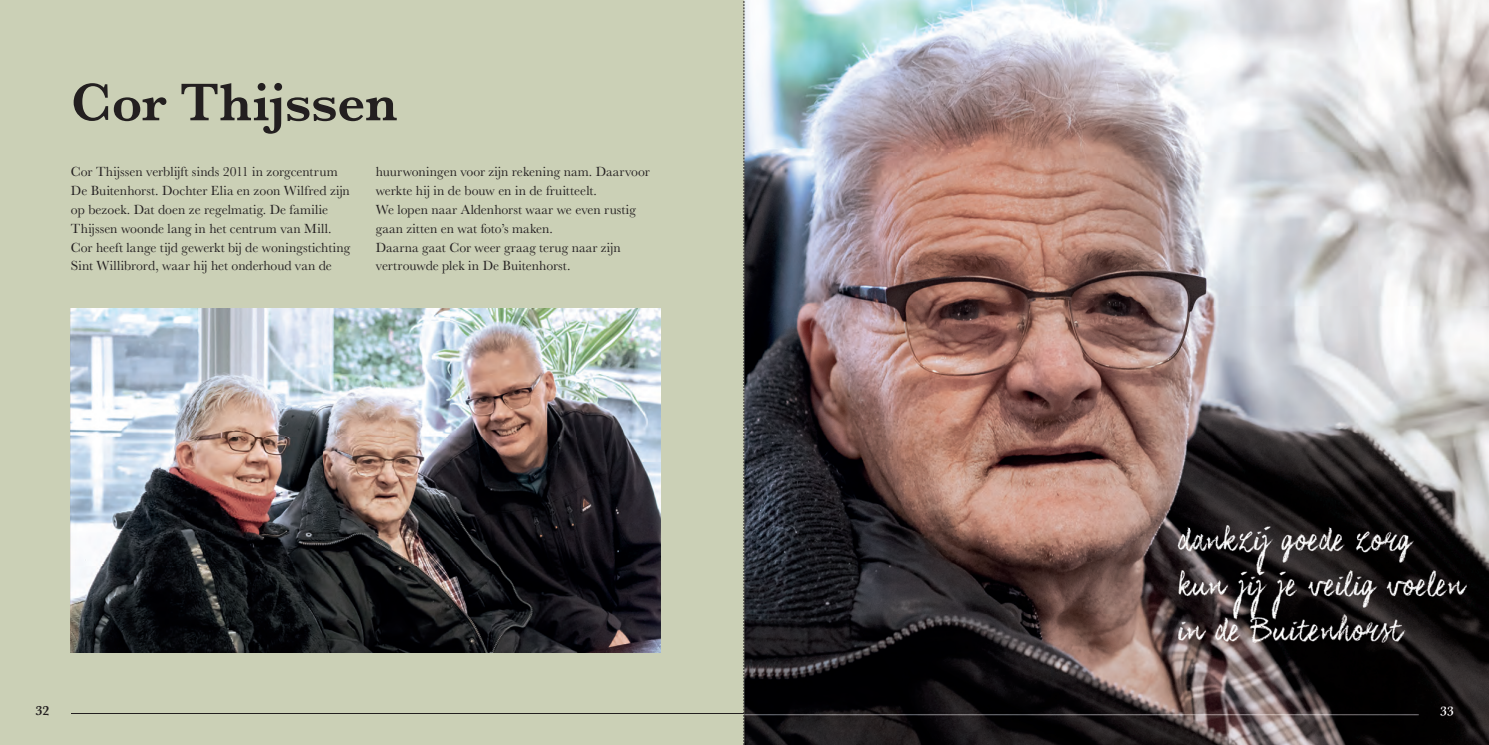
<style>
.page{position:relative;width:1489px;height:745px;background:#fff}
.page>*{position:absolute;margin:0;border:0;box-sizing:border-box;transform-origin:0 0}
.t1{font:600 55px "Baskerville";letter-spacing:-.005em;color:#231f20}
.t2{font:13.75px/18.8px "Baskerville";color:#231f20}
.t3{font:600 13.75px "Baskerville";color:#231f20}
</style>
<div class="page">
<div style="left:0;top:0;width:744px;height:744px;background:#cbd0b6"></div>
<hr style="left:71px;top:713px;width:673px;height:1px;background:#231f20">
<img style="left:71px;top:308px;width:589px;height:344px">
<img style="left:745px;top:0;width:743px;height:744px">
<svg style="left:743px;top:0;width:2px;height:744px"></svg>
<h1 class="t1" style="left:71px;top:64px;width:328px">Cor Thijssen</h1>
<p class="t2" style="left:71px;top:163px;width:281px">Cor Thijssen verblijft sinds 2011 in zorgcentrum De Buitenhorst. Dochter Elia en zoon Wilfred zijn op bezoek. Dat doen ze regelmatig. De familie Thijssen woonde lang in het centrum van Mill.<br>Cor heeft lange tijd gewerkt bij de woningstichting Sint Willibrord, waar hij het onderhoud van de</p>
<p class="t2" style="left:376px;top:163px;width:275px">huurwoningen voor zijn rekening nam. Daarvoor werkte hij in de bouw en in de fruitteelt.<br>We lopen naar Aldenhorst waar we even rustig gaan zitten en wat foto’s maken.<br>Daarna gaat Cor weer graag terug naar zijn vertrouwde plek in De Buitenhorst.</p>
<p class="t3" style="left:35px;top:700px;width:15px">32</p>
</div>
